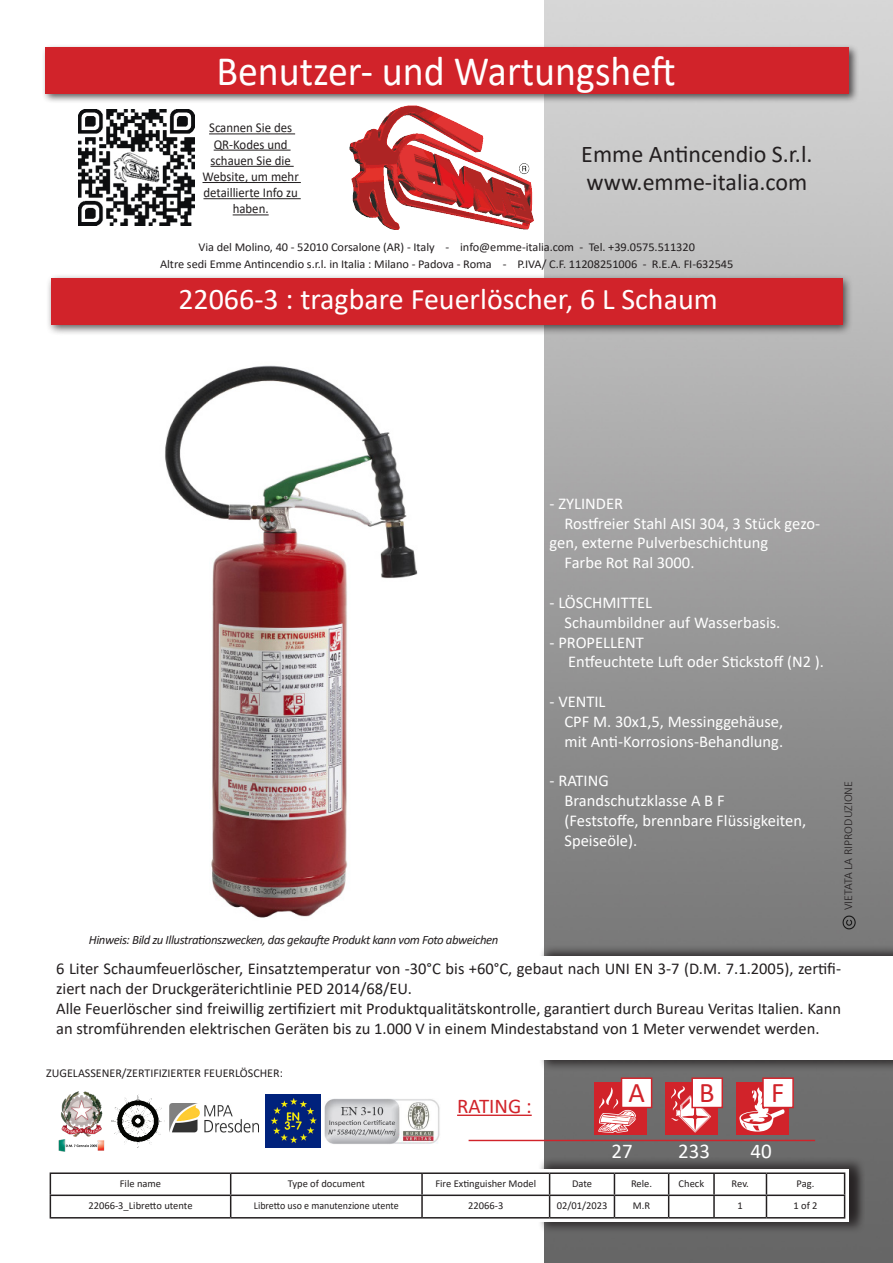
<style>
.page{position:relative;width:893px;height:1263px;background:#fff}
.page>*{position:absolute;margin:0;border:0;box-sizing:border-box;transform-origin:0 0}
.t1{font:42px "Calibri";color:#fff;scale:.95 1}
.t2{font:30px "Calibri";color:#fff}
.codice_tabella{font:28.5px "Calibri";color:#d1232a}
.t3{font:24px/28.8px "Calibri";color:#231f20}
.codice_tabella-2{font:21px "Calibri";color:#d1232a}
.codice_tabella-3{font:21px "Calibri";color:#fff}
.codice_tabella-4{font:16.5px/19.8px "Calibri";color:#231f20}
.codice_tabella-5{font:16.5px/19.8px "Calibri";color:#fff}
.t4{font:13.5px/16.2px "Calibri";color:#231f20;text-align:center;scale:.95 1}
.codice_tabella-6{font:italic 12.75px "Calibri";letter-spacing:-.03em;color:#231f20}
.codice_tabella-7{font:12px/16.5px "Calibri";letter-spacing:-.005em;color:#231f20;text-align:center}
.t5{font:300 12px "Calibri";color:#231f20}
.t6{font:10.5px "Calibri";color:#231f20}
.t7{font:10.5px "Calibri";color:#231f20;scale:.95 1}
</style>
<div class="page">
<img style="left:544px;top:0;width:349px;height:1263px">
<img style="left:350px;top:106px;width:183px;height:124px">
<img style="left:841px;top:914px;width:15px;height:16px">
<div style="left:539px;top:953px;width:354px;height:119px;background:#231f20;opacity:.75"></div>
<div style="left:539px;top:944px;width:354px;height:120px;background:#231f20;opacity:.75"></div>
<div style="left:539px;top:956px;width:354px;height:104px;background:#fff"></div>
<div style="left:46px;top:274px;width:808px;height:62px;background:#231f20;opacity:.75"></div>
<div style="left:51px;top:279px;width:791px;height:46px;background:#d1232a"></div>
<div style="left:42px;top:44px;width:817px;height:60px;background:#231f20;opacity:.75"></div>
<div style="left:46px;top:48px;width:803px;height:46px;background:#d1232a"></div>
<div style="left:538px;top:1165px;width:327px;height:69px;background:#231f20;opacity:.75"></div>
<div style="left:538px;top:1157px;width:327px;height:69px;background:#231f20;opacity:.75"></div>
<div style="left:538px;top:1169px;width:311px;height:53px;background:#fff"></div>
<hr style="left:50px;top:1172px;width:181px;height:2px;background:#231f20">
<hr style="left:231px;top:1172px;width:191px;height:2px;background:#231f20">
<hr style="left:422px;top:1172px;width:128px;height:2px;background:#231f20">
<hr style="left:421px;top:1174px;width:2px;height:20px;background:#231f20">
<hr style="left:550px;top:1172px;width:64px;height:2px;background:#231f20">
<hr style="left:614px;top:1172px;width:55px;height:2px;background:#231f20">
<hr style="left:669px;top:1172px;width:45px;height:2px;background:#231f20">
<hr style="left:714px;top:1172px;width:52px;height:2px;background:#231f20">
<hr style="left:713px;top:1174px;width:2px;height:20px;background:#231f20">
<hr style="left:766px;top:1172px;width:79px;height:2px;background:#231f20">
<hr style="left:50px;top:1194px;width:181px;height:2px;background:#231f20">
<svg style="left:50px;top:1174px;width:1px;height:43px"></svg>
<hr style="left:231px;top:1194px;width:191px;height:2px;background:#231f20">
<svg style="left:230px;top:1174px;width:1px;height:43px"></svg>
<hr style="left:422px;top:1194px;width:128px;height:2px;background:#231f20">
<hr style="left:421px;top:1196px;width:2px;height:21px;background:#231f20">
<hr style="left:550px;top:1194px;width:64px;height:2px;background:#231f20">
<svg style="left:549px;top:1174px;width:1px;height:43px"></svg>
<hr style="left:614px;top:1194px;width:55px;height:2px;background:#231f20">
<svg style="left:614px;top:1174px;width:1px;height:43px"></svg>
<hr style="left:669px;top:1194px;width:45px;height:2px;background:#231f20">
<svg style="left:668px;top:1174px;width:1px;height:43px"></svg>
<hr style="left:714px;top:1194px;width:52px;height:2px;background:#231f20">
<hr style="left:713px;top:1196px;width:2px;height:21px;background:#231f20">
<hr style="left:766px;top:1194px;width:79px;height:2px;background:#231f20">
<svg style="left:766px;top:1174px;width:1px;height:43px"></svg>
<svg style="left:844px;top:1174px;width:1px;height:43px"></svg>
<hr style="left:50px;top:1217px;width:181px;height:1px;background:#231f20">
<hr style="left:231px;top:1217px;width:191px;height:1px;background:#231f20">
<hr style="left:422px;top:1217px;width:128px;height:1px;background:#231f20">
<hr style="left:550px;top:1217px;width:64px;height:1px;background:#231f20">
<hr style="left:614px;top:1217px;width:55px;height:1px;background:#231f20">
<hr style="left:669px;top:1217px;width:45px;height:1px;background:#231f20">
<hr style="left:714px;top:1217px;width:52px;height:1px;background:#231f20">
<hr style="left:766px;top:1217px;width:79px;height:1px;background:#231f20">
<hr style="left:209px;top:133px;width:86px;height:1px;background:#231f20">
<hr style="left:214px;top:150px;width:77px;height:1px;background:#231f20">
<hr style="left:211px;top:166px;width:83px;height:1px;background:#231f20">
<hr style="left:202px;top:182px;width:99px;height:1px;background:#231f20">
<hr style="left:203px;top:198px;width:98px;height:1px;background:#231f20">
<hr style="left:233px;top:214px;width:36px;height:1px;background:#231f20">
<img style="left:79px;top:110px;width:115px;height:115px">
<hr style="left:457px;top:1114px;width:75px;height:2px;background:#d1232a">
<hr style="left:469px;top:1140px;width:346px;height:1px;background:#d1232a">
<div style="left:595px;top:1082px;width:52px;height:52px;background:#d1232a"></div>
<svg style="left:598px;top:1087px;width:38px;height:46px"></svg>
<div style="left:665px;top:1082px;width:53px;height:52px;background:#d1232a"></div>
<svg style="left:671px;top:1086px;width:40px;height:46px"></svg>
<div style="left:736px;top:1082px;width:52px;height:52px;background:#d1232a"></div>
<div style="left:691px;top:1077px;width:32px;height:31px;background:#fff;border:2px solid #d1232a"></div>
<div style="left:621px;top:1077px;width:31px;height:31px;background:#fff;border:2px solid #d1232a"></div>
<svg style="left:739px;top:1087px;width:46px;height:44px"></svg>
<div style="left:762px;top:1077px;width:32px;height:31px;background:#fff;border:2px solid #d1232a"></div>
<img style="left:165px;top:365px;width:253px;height:553px">
<img style="left:58px;top:1091px;width:47px;height:61px">
<img style="left:266px;top:1094px;width:54px;height:54px">
<img style="left:170px;top:1104px;width:88px;height:28px">
<img style="left:111px;top:1094px;width:54px;height:54px">
<img style="left:325px;top:1098px;width:115px;height:46px">
<h1 class="t1" style="left:216px;top:42px;width:485px">Benutzer- und Wartungsheft</h1>
<p class="t4" style="left:202px;top:119px;width:103px">Scannen Sie des<br>QR-Kodes und schauen Sie die<br>Website, um mehr detaillierte Info zu haben.</p>
<p class="codice_tabella-7" style="left:160px;top:239px;width:575px">Via del Molino, 40 - 52010 Corsalone (AR) - Italy - info@emme-italia.com - Tel. +39.0575.511320<br>Altre sedi Emme Antincendio s.r.l. in Italia : Milano - Padova - Roma - P.IVA/ C.F. 11208251006 - R.E.A. FI-632545</p>
<h3 class="t3" style="left:581px;top:139px;width:233px">Emme Antincendio S.r.l. www.emme-italia.com</h3>
<h2 class="t2" style="left:178px;top:279px;width:541px">22066-3 : tragbare Feuerlöscher, 6 L Schaum</h2>
<p class="codice_tabella-6" style="left:89px;top:931px;width:411px">Hinweis: Bild zu Illustrationszwecken, das gekaufte Produkt kann vom Foto abweichen</p>
<p class="codice_tabella-5" style="left:550px;top:493px;width:75px">- ZYLINDER</p>
<p class="codice_tabella-5" style="left:550px;top:513px;width:272px;text-indent:15px">Rostfreier Stahl AISI 304, 3 Stück gezo&shy;gen, externe Pulverbeschichtung</p>
<p class="codice_tabella-5" style="left:564px;top:552px;width:131px">Farbe Rot Ral 3000.</p>
<p class="codice_tabella-5" style="left:550px;top:592px;width:104px">- LÖSCHMITTEL</p>
<p class="codice_tabella-5" style="left:564px;top:612px;width:217px">Schaumbildner auf Wasserbasis.</p>
<p class="codice_tabella-5" style="left:550px;top:632px;width:96px">- PROPELLENT</p>
<p class="codice_tabella-5" style="left:568px;top:651px;width:257px">Entfeuchtete Luft oder Stickstoff (N2 ).</p>
<p class="codice_tabella-5" style="left:550px;top:691px;width:57px">- VENTIL</p>
<p class="codice_tabella-5" style="left:564px;top:711px;width:220px">CPF M. 30x1,5, Messinggehäuse,</p>
<p class="codice_tabella-5" style="left:564px;top:731px;width:220px">mit Anti-Korrosions-Behandlung.</p>
<p class="codice_tabella-5" style="left:550px;top:770px;width:61px">- RATING</p>
<p class="codice_tabella-5" style="left:564px;top:790px;width:162px">Brandschutzklasse A B F</p>
<p class="codice_tabella-5" style="left:564px;top:810px;width:243px">(Feststoffe, brennbare Flüssigkeiten,</p>
<p class="codice_tabella-5" style="left:564px;top:830px;width:74px">Speiseöle).</p>
<p class="t5" style="left:841px;top:910px;width:131px;rotate:-90deg">VIETATA LA RIPRODUZIONE</p>
<p class="codice_tabella-4" style="left:56px;top:958px;width:786px">6 Liter Schaumfeuerlöscher, Einsatztemperatur von -30°C bis +60°C, gebaut nach UNI EN 3-7 (D.M. 7.1.2005), zertifi&shy;ziert nach der Druckgeräterichtlinie PED 2014/68/EU.</p>
<p class="codice_tabella-4" style="left:56px;top:998px;width:786px">Alle Feuerlöscher sind freiwillig zertifiziert mit Produktqualitätskontrolle, garantiert durch Bureau Veritas Italien. Kann an stromführenden elektrischen Geräten bis zu 1.000 V in einem Mindestabstand von 1 Meter verwendet werden.</p>
<p class="codice_tabella-7" style="left:46px;top:1065px;width:238px">ZUGELASSENER/ZERTIFIZIERTER FEUERLÖSCHER:</p>
<p class="codice_tabella-2" style="left:457px;top:1091px;width:76px">RATING :</p>
<p class="codice_tabella" style="left:629px;top:1072px;width:18px">A</p>
<p class="codice_tabella" style="left:699px;top:1072px;width:17px">B</p>
<p class="codice_tabella" style="left:771px;top:1072px;width:15px">F</p>
<p class="codice_tabella-3" style="left:611px;top:1136px;width:23px">27</p>
<p class="codice_tabella-3" style="left:678px;top:1137px;width:33px">233</p>
<p class="codice_tabella-3" style="left:750px;top:1137px;width:23px">40</p>
<p class="t6" style="left:120px;top:1176px;width:43px">File name</p>
<p class="t6" style="left:288px;top:1176px;width:79px">Type of document</p>
<p class="t6" style="left:435px;top:1176px;width:102px">Fire Extinguisher Model</p>
<p class="t6" style="left:572px;top:1176px;width:22px">Date</p>
<p class="t6" style="left:631px;top:1176px;width:23px">Rele.</p>
<p class="t6" style="left:679px;top:1176px;width:27px">Check</p>
<p class="t6" style="left:732px;top:1176px;width:19px">Rev.</p>
<p class="t6" style="left:797px;top:1176px;width:19px">Pag.</p>
<p class="t6" style="left:88px;top:1198px;width:106px">22066-3_Libretto utente</p>
<p class="t7" style="left:254px;top:1198px;width:154px">Libretto uso e manutenzione utente</p>
<p class="t6" style="left:468px;top:1198px;width:37px">22066-3</p>
<p class="t6" style="left:557px;top:1198px;width:52px">02/01/2023</p>
<p class="t6" style="left:633px;top:1198px;width:19px">M.R</p>
<p class="t6" style="left:738px;top:1198px;width:7px">1</p>
<p class="t6" style="left:793px;top:1198px;width:26px">1 of 2</p>
</div>
